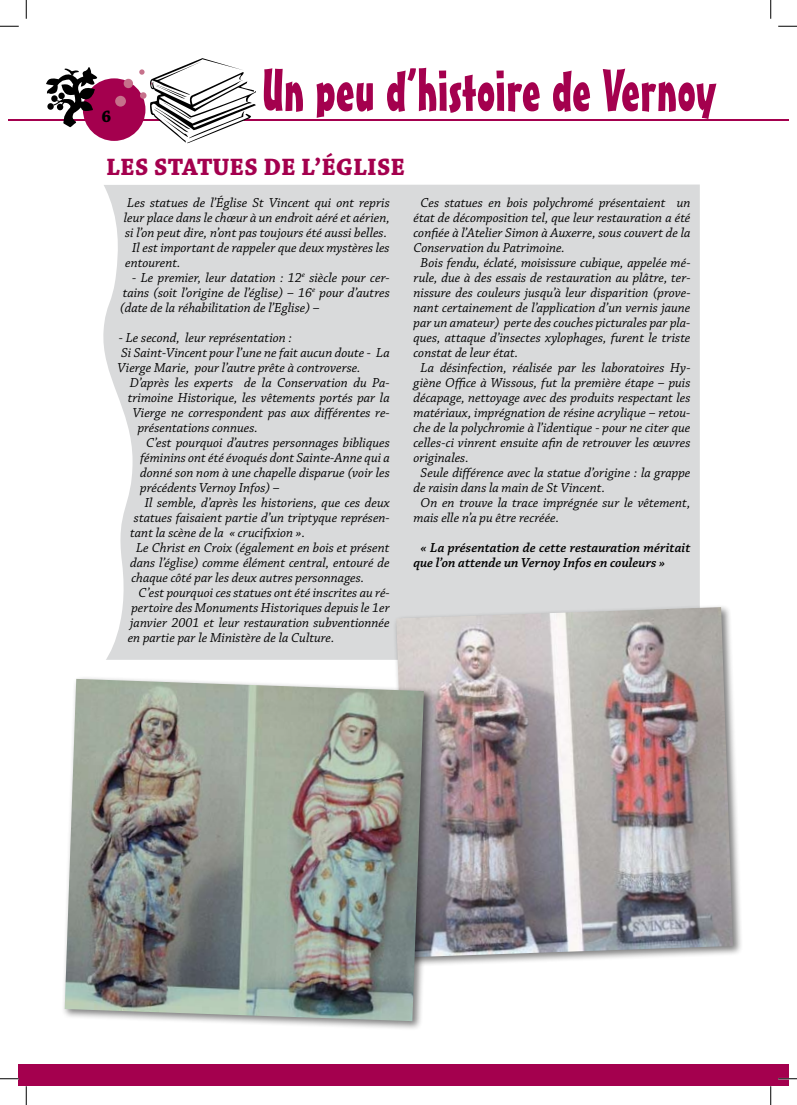
<style>
.page{position:relative;width:797px;height:1105px;background:#fff}
.page>*{position:absolute;margin:0;border:0;box-sizing:border-box;transform-origin:0 0}
.t1{font:58.5px "Mister Earl BT";color:#a4004e}
.t2{font:700 25px "Chaparral Pro";color:#a4004e}
.t3{font:700 17.5px "Chaparral Pro";color:#000}
.t4{font:italic 13.75px/15px "Chaparral Pro";color:#000;text-align:justify}
.t5{font:italic 600 13.75px/15px "Chaparral Pro";color:#000}
</style>
<div class="page">
<svg style="left:771px;top:120px;width:17px;height:1px"></svg>
<hr style="left:9px;top:120px;width:762px;height:1px;background:#a4004e">
<div style="left:83px;top:78px;width:62px;height:63px;background:#a4004e;border-radius:50%"></div>
<div style="left:115px;top:96px;width:11px;height:11px;background:#c6718b;border-radius:50%"></div>
<div style="left:124px;top:79px;width:9px;height:9px;background:#c6718b;border-radius:50%"></div>
<svg style="left:46px;top:67px;width:52px;height:60px"></svg>
<div style="left:18px;top:1064px;width:770px;height:22px;background:#a4004e"></div>
<div style="left:103px;top:185px;width:596px;height:475px;background:#d9dadb"></div>
<svg style="left:139px;top:58px;width:117px;height:85px"></svg>
<div style="left:393px;top:604px;width:378px;height:414px;background:#000;opacity:.5"></div>
<img style="left:396px;top:607px;width:337px;height:350px">
<div style="left:61px;top:675px;width:378px;height:389px;background:#000;opacity:.5"></div>
<img style="left:65px;top:679px;width:359px;height:342px">
<svg style="left:0;top:25px;width:19px;height:2px"></svg>
<svg style="left:778px;top:25px;width:19px;height:2px"></svg>
<svg style="left:0;top:1078px;width:19px;height:1px"></svg>
<svg style="left:778px;top:1078px;width:19px;height:1px"></svg>
<svg style="left:25px;top:0;width:2px;height:19px"></svg>
<svg style="left:25px;top:1086px;width:2px;height:19px"></svg>
<svg style="left:770px;top:0;width:1px;height:19px"></svg>
<svg style="left:770px;top:1086px;width:1px;height:19px"></svg>
<p class="t3" style="left:101px;top:106px;width:11px">6</p>
<h1 class="t1" style="left:262px;top:55px;width:455px">Un peu d’histoire de Vernoy</h1>
<h2 class="t2" style="left:106px;top:152px;width:300px">LES STATUES DE L’ÉGLISE</h2>
<p class="t4" style="left:127px;top:195px;width:264px">Les statues de l’Église St Vincent qui ont repris</p>
<p class="t4" style="left:124px;top:210px;width:267px">leur place dans le chœur à un endroit aéré et aérien,</p>
<p class="t4" style="left:125px;top:225px;width:263px">si l’on peut dire, n’ont pas toujours été aussi belles.</p>
<p class="t4" style="left:132px;top:240px;width:259px">Il est important de rappeler que deux mystères les</p>
<p class="t4" style="left:125px;top:255px;width:57px">entourent.</p>
<p class="t4" style="left:120px;top:270px;width:271px;text-indent:12px">- Le premier, leur datation : 12<sup>e</sup> siècle pour cer&shy;tains (soit l’origine de l’église) – 16<sup>e</sup> pour d’autres (date de la réhabilitation de l’Eglise) –</p>
<p class="t4" style="left:118px;top:330px;width:273px;text-align:left">- Le second, leur représentation :<br>Si Saint-Vincent pour l’une ne fait aucun doute - La<br>Vierge Marie, pour l’autre prête à controverse.</p>
<p class="t4" style="left:130px;top:375px;width:261px">D’après les experts de la Conservation du Pa-</p>
<p class="t4" style="left:128px;top:390px;width:263px">trimoine Historique, les vêtements portés par la</p>
<p class="t4" style="left:133px;top:405px;width:258px">Vierge ne correspondent pas aux différentes re-</p>
<p class="t4" style="left:138px;top:420px;width:122px">présentations connues.</p>
<p class="t4" style="left:146px;top:435px;width:245px">C’est pourquoi d’autres personnages bibliques</p>
<p class="t4" style="left:140px;top:450px;width:251px">féminins ont été évoqués dont Sainte-Anne qui a</p>
<p class="t4" style="left:140px;top:465px;width:251px">donné son nom à une chapelle disparue (voir les</p>
<p class="t4" style="left:140px;top:480px;width:141px">précédents Vernoy Infos) –</p>
<p class="t4" style="left:145px;top:495px;width:246px">Il semble, d’après les historiens, que ces deux</p>
<p class="t4" style="left:134px;top:510px;width:257px">statues faisaient partie d’un triptyque représen-</p>
<p class="t4" style="left:130px;top:525px;width:176px">tant la scène de la « crucifixion ».</p>
<p class="t4" style="left:136px;top:540px;width:255px">Le Christ en Croix (également en bois et présent</p>
<p class="t4" style="left:130px;top:555px;width:261px">dans l’église) comme élément central, entouré de</p>
<p class="t4" style="left:131px;top:570px;width:234px">chaque côté par les deux autres personnages.</p>
<p class="t4" style="left:138px;top:585px;width:253px">C’est pourquoi ces statues ont été inscrites au ré-</p>
<p class="t4" style="left:131px;top:600px;width:260px">pertoire des Monuments Historiques depuis le 1er</p>
<p class="t4" style="left:130px;top:615px;width:261px">janvier 2001 et leur restauration subventionnée</p>
<p class="t4" style="left:128px;top:630px;width:208px">en partie par le Ministère de la Culture.</p>
<p class="t4" style="left:420px;top:195px;width:271px">Ces statues en bois polychromé présentaient un</p>
<p class="t4" style="left:413px;top:210px;width:278px">état de décomposition tel, que leur restauration a été</p>
<p class="t4" style="left:413px;top:225px;width:278px">confiée à l’Atelier Simon à Auxerre, sous couvert de la</p>
<p class="t4" style="left:413px;top:240px;width:153px">Conservation du Patrimoine.</p>
<p class="t4" style="left:420px;top:255px;width:271px">Bois fendu, éclaté, moisissure cubique, appelée mé-</p>
<p class="t4" style="left:413px;top:270px;width:278px">rule, due à des essais de restauration au plâtre, ter-</p>
<p class="t4" style="left:413px;top:285px;width:278px">nissure des couleurs jusqu’à leur disparition (prove-</p>
<p class="t4" style="left:413px;top:300px;width:278px">nant certainement de l’application d’un vernis jaune</p>
<p class="t4" style="left:413px;top:315px;width:278px">par un amateur) perte des couches picturales par pla-</p>
<p class="t4" style="left:413px;top:330px;width:278px">ques, attaque d’insectes xylophages, furent le triste</p>
<p class="t4" style="left:413px;top:345px;width:106px">constat de leur état.</p>
<p class="t4" style="left:420px;top:360px;width:271px">La désinfection, réalisée par les laboratoires Hy-</p>
<p class="t4" style="left:413px;top:375px;width:278px">giène Office à Wissous, fut la première étape – puis</p>
<p class="t4" style="left:413px;top:390px;width:278px">décapage, nettoyage avec des produits respectant les</p>
<p class="t4" style="left:413px;top:405px;width:278px">matériaux, imprégnation de résine acrylique – retou-</p>
<p class="t4" style="left:413px;top:420px;width:278px">che de la polychromie à l’identique - pour ne citer que</p>
<p class="t4" style="left:413px;top:435px;width:278px">celles-ci vinrent ensuite afin de retrouver les œuvres</p>
<p class="t4" style="left:413px;top:450px;width:57px">originales.</p>
<p class="t4" style="left:420px;top:465px;width:271px">Seule différence avec la statue d’origine : la grappe</p>
<p class="t4" style="left:413px;top:480px;width:193px">de raisin dans la main de St Vincent.</p>
<p class="t4" style="left:420px;top:495px;width:271px">On en trouve la trace imprégnée sur le vêtement,</p>
<p class="t4" style="left:413px;top:510px;width:147px">mais elle n’a pu être recréée.</p>
<p class="t5" style="left:413px;top:540px;width:278px;text-indent:7px">« La présentation de cette restauration méritait que l’on attende un Vernoy Infos en couleurs »</p>
</div>
